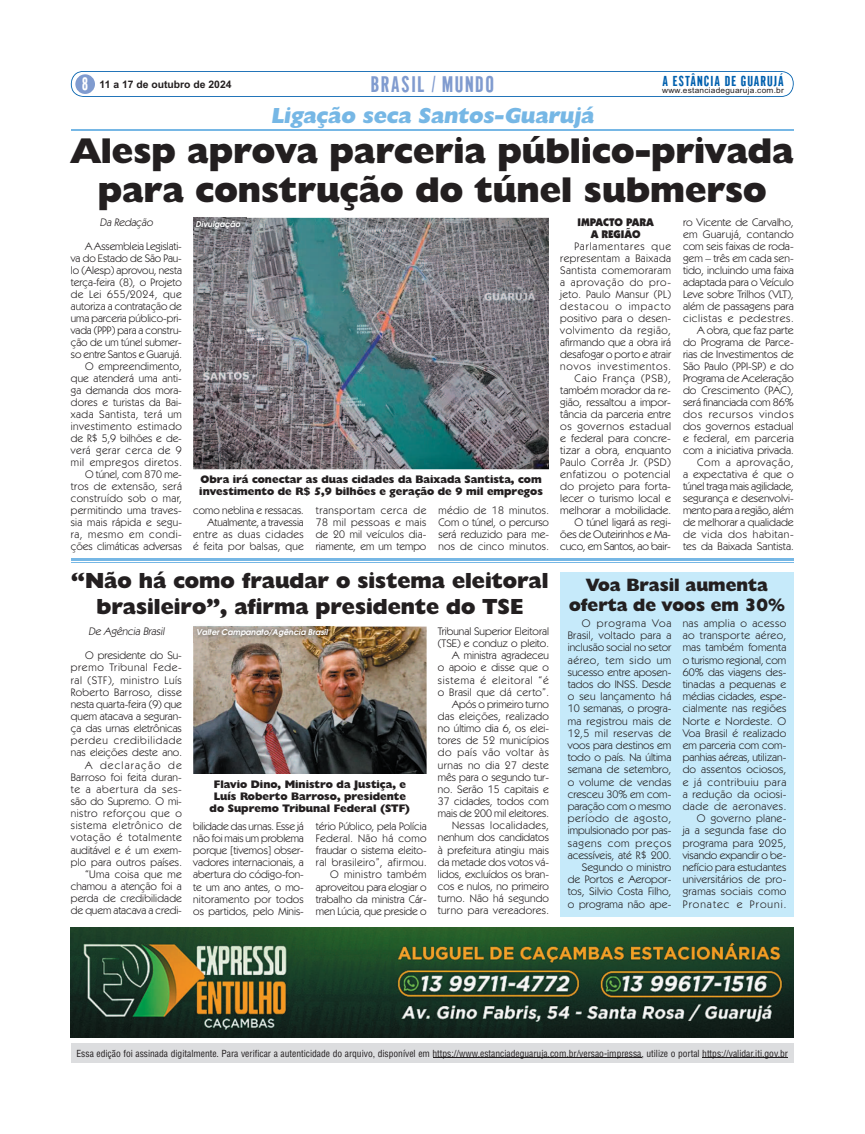
<style>
.page{position:relative;width:865px;height:1134px;background:#fff}
.page>*{position:absolute;margin:0;border:0;box-sizing:border-box;transform-origin:0 0}
.t1{font:800 36px/39px "Humanist 521 BT";color:#231f20;text-align:center}
.t2{font:800 22px/26px "Humanist 521 BT";color:#231f20;text-align:center}
.t3{font:800 21.9px "Humanist 521 BT";color:#76b7e5}
.t4{font:21.9px "Gothic CG No 1";letter-spacing:.075em;color:#809bcf}
.t5{font:800 18px/20px "Humanist 521 BT";color:#231f20;text-align:center}
.t6{font:17.3px "Gothic CG No 1";color:#fff}
.t7{font:14px "Gothic CG No 1";letter-spacing:.075em;color:#0160ae}
.t8{font:11px/12px "Kabel IT Cby BT";letter-spacing:.01em;color:#231f20;text-align:right}
.t9{font:800 11px/12px "Humanist 521 BT";color:#231f20}
.t10{font:italic 11px "Kabel IT Cby BT";color:#231f20}
.t11{font:900 11px/12px "Kabel IT Cby BT";color:#231f20;text-align:center}
.t12{font:700 10.4px "Arial";color:#231f20}
.t13{font:9.5px "Switzerland Condensed";color:#231f20}
.t14{font:italic 700 8px "Avalon";color:#fff}
.t15{font:7.9px "Arial";letter-spacing:.025em;color:#231f20;scale:1.06 1}
</style>
<div class="page">
<div style="left:560px;top:572px;width:234px;height:344px;background:#c6eafa"></div>
<img style="left:193px;top:218px;width:356px;height:251px">
<img style="left:71px;top:928px;width:723px;height:110px">
<svg style="left:71px;top:71px;width:723px;height:26px"></svg>
<div style="left:75px;top:74px;width:20px;height:20px;background:#809bcf;border-radius:50%"></div>
<div style="left:71px;top:1043px;width:723px;height:20px;background:#dcdddf"></div>
<hr style="left:433px;top:1057px;width:208px;height:1px;background:#231f20">
<hr style="left:702px;top:1057px;width:86px;height:1px;background:#231f20">
<hr style="left:71px;top:130px;width:723px;height:1px;background:#76b7e5">
<hr style="left:71px;top:558px;width:723px;height:2px;background:#76b7e5">
<hr style="left:71px;top:562px;width:723px;height:1px;background:#76b7e5">
<img style="left:193px;top:627px;width:234px;height:147px">
<img style="left:193px;top:626px;width:141px;height:1px">
<img style="left:193px;top:627px;width:141px;height:15px">
<img style="left:193px;top:217px;width:53px;height:1px">
<img style="left:193px;top:218px;width:53px;height:16px">
<h3 class="t6" style="left:82px;top:78px;width:7px">8</h3>
<p class="t12" style="left:100px;top:80px;width:134px">11 a 17 de outubro de 2024</p>
<h3 class="t4" style="left:371px;top:76px;width:125px">BRASIL / MUNDO</h3>
<p class="t7" style="left:663px;top:76px;width:123px">A ESTÂNCIA DE GUARUJÁ</p>
<p class="t15" style="left:662px;top:87px;width:116px">www.estanciadeguaruja.com.br</p>
<h3 class="t3" style="left:271px;top:108px;width:324px">Ligação seca Santos-Guarujá</h3>
<h1 class="t1" style="left:71px;top:135px;width:724px">Alesp aprova parceria público-privada para construção do túnel submerso</h1>
<p class="t10" style="left:100px;top:218px;width:56px">Da Redação</p>
<p class="t8" style="left:71px;top:241px;width:113px">A Assembleia Legislati-<br>va do Estado de São Pau&shy;lo (Alesp) aprovou, nesta terça-feira (8), o Projeto de Lei 655/2024, que autoriza a contratação de uma parceria público-pri&shy;vada (PPP) para a constru&shy;ção de um túnel submer&shy;so entre Santos e Guarujá.<br>O empreendimento, que atenderá uma anti&shy;ga demanda dos mora&shy;dores e turistas da Bai&shy;xada Santista, terá um investimento estimado de R$ 5,9 bilhões e de&shy;verá gerar cerca de 9 mil empregos diretos.<br>O túnel, com 870 me&shy;tros de extensão, será construído sob o mar, permitindo uma traves&shy;sia mais rápida e segu&shy;ra, mesmo em condi&shy;ções climáticas adversas</p>
<p class="t14" style="left:196px;top:221px;width:46px">Divulgação</p>
<p class="t9" style="left:199px;top:475px;width:345px">Obra irá conectar as duas cidades da Baixada Santista, com investimento de R$ 5,9 bilhões e geração de 9 mil empregos</p>
<p class="t8" style="left:193px;top:505px;width:112px">como neblina e ressacas.<br>Atualmente, a travessia entre as duas cidades é feita por balsas, que</p>
<p class="t8" style="left:316px;top:505px;width:112px;text-align:justify">transportam cerca de 78 mil pessoas e mais de 20 mil veículos dia&shy;riamente, em um tempo</p>
<p class="t8" style="left:438px;top:505px;width:112px;text-align:justify">médio de 18 minutos.<br>Com o túnel, o percurso será reduzido para me&shy;nos de cinco minutos.</p>
<h2 class="t2" style="left:71px;top:570px;width:479px">“Não há como fraudar o sistema eleitoral brasileiro”, afirma presidente do TSE</h2>
<p class="t10" style="left:88px;top:627px;width:79px">De Agência Brasil</p>
<p class="t8" style="left:71px;top:650px;width:113px">O presidente do Su&shy;premo Tribunal Fede&shy;ral (STF), ministro Luís<br>Roberto Barroso, disse nesta quarta-feira (9) que quem atacava a seguran&shy;ça das urnas eletrônicas perdeu credibilidade nas eleições deste ano.<br>A declaração de<br>Barroso foi feita duran&shy;te a abertura da ses&shy;são do Supremo. O mi&shy;nistro reforçou que o sistema eletrônico de votação é totalmente auditável e é um exem&shy;plo para outros países. “Uma coisa que me chamou a atenção foi a perda de credibilidade de quem atacava a credi-</p>
<p class="t14" style="left:196px;top:629px;width:133px">Valter Campanato/Agência Brasil</p>
<p class="t9" style="left:210px;top:780px;width:202px;text-align:center">Flavio Dino, Ministro da Justiça, e<br>Luís Roberto Barroso, presidente do Supremo Tribunal Federal (STF)</p>
<p class="t8" style="left:193px;top:821px;width:112px;text-align:justify">bilidade das urnas. Esse já não foi mais um problema porque [tivemos] obser&shy;vadores internacionais, a abertura do código-fon&shy;te um ano antes, o mo&shy;nitoramento por todos os partidos, pelo Minis-</p>
<p class="t8" style="left:316px;top:821px;width:112px">tério Público, pela Polícia<br>Federal. Não há como fraudar o sistema eleito&shy;ral brasileiro”, afirmou.<br>O ministro também aproveitou para elogiar o trabalho da ministra Cár&shy;men Lúcia, que preside o</p>
<p class="t8" style="left:438px;top:626px;width:113px">Tribunal Superior Eleitoral (TSE) e conduz o pleito.<br>A ministra agradeceu<br>o apoio e disse que o sistema é eleitoral “é o Brasil que dá certo”.<br>Após o primeiro turno das eleições, realizado no último dia 6, os elei&shy;tores de 52 municípios do país vão voltar às urnas no dia 27 deste mês para o segundo tur&shy;no. Serão 15 capitais e<br>37 cidades, todos com mais de 200 mil eleitores.<br>Nessas localidades, nenhum dos candidatos à prefeitura atingiu mais da metade dos votos vá&shy;lidos, excluídos os bran&shy;cos e nulos, no primeiro turno. Não há segundo turno para vereadores.</p>
<p class="t11" style="left:577px;top:217px;width:78px">IMPACTO PARA<br>A REGIÃO</p>
<p class="t8" style="left:560px;top:241px;width:112px">Parlamentares que representam a Baixada<br>Santista comemoraram a aprovação do pro&shy;jeto. Paulo Mansur (PL) destacou o impacto positivo para o desen&shy;volvimento da região, afirmando que a obra irá desafogar o porto e atrair novos investimentos.<br>Caio França (PSB), também morador da re&shy;gião, ressaltou a impor&shy;tância da parceria entre os governos estadual e federal para concre&shy;tizar a obra, enquanto<br>Paulo Corrêa Jr. (PSD) enfatizou o potencial do projeto para forta&shy;lecer o turismo local e melhorar a mobilidade.<br>O túnel ligará as regi&shy;ões de Outeirinhos e Ma&shy;cuco, em Santos, ao bair-</p>
<p class="t8" style="left:683px;top:217px;width:112px">ro Vicente de Carvalho, em Guarujá, contando com seis faixas de roda&shy;gem – três em cada sen&shy;tido, incluindo uma faixa adaptada para o Veículo<br>Leve sobre Trilhos (VLT), além de passagens para ciclistas e pedestres.<br>A obra, que faz parte do Programa de Parce&shy;rias de Investimentos de<br>São Paulo (PPI-SP) e do<br>Programa de Aceleração do Crescimento (PAC), será financiada com 86% dos recursos vindos dos governos estadual e federal, em parceria com a iniciativa privada.<br>Com a aprovação,<br>a expectativa é que o túnel traga mais agilidade, segurança e desenvolvi&shy;mento para a região, além de melhorar a qualidade de vida dos habitan&shy;tes da Baixada Santista.</p>
<h3 class="t5" style="left:569px;top:577px;width:217px">Voa Brasil aumenta oferta de voos em 30%</h3>
<p class="t8" style="left:683px;top:618px;width:105px">nas amplia o acesso ao transporte aéreo, mas também fomenta o turismo regional, com<br>60% das viagens des&shy;tinadas a pequenas e médias cidades, espe&shy;cialmente nas regiões<br>Norte e Nordeste. O<br>Voa Brasil é realizado em parceria com com&shy;panhias aéreas, utilizan&shy;do assentos ociosos, e já contribuiu para a redução da ociosi&shy;dade de aeronaves.<br>O governo plane-<br>ja a segunda fase do programa para 2025, visando expandir o be&shy;nefício para estudantes universitários de pro&shy;gramas sociais como<br>Pronatec e Prouni.</p>
<p class="t8" style="left:568px;top:618px;width:105px">O programa Voa<br>Brasil, voltado para a inclusão social no setor aéreo, tem sido um sucesso entre aposen&shy;tados do INSS. Desde o seu lançamento há<br>10 semanas, o progra&shy;ma registrou mais de<br>12,5 mil reservas de voos para destinos em todo o país. Na última semana de setembro, o volume de vendas cresceu 30% em com&shy;paração com o mesmo período de agosto, impulsionado por pas&shy;sagens com preços acessíveis, até R$ 200.<br>Segundo o ministro de Portos e Aeropor&shy;tos, Silvio Costa Filho, o programa não ape-</p>
<p class="t13" style="left:77px;top:1049px;width:713px">Essa edição foi assinada digitalmente. Para verificar a autenticidade do arquivo, disponível em https://www.estanciadeguaruja.com.br/versao-impressa, utilize o portal https://validar.iti.gov.br</p>
</div>
